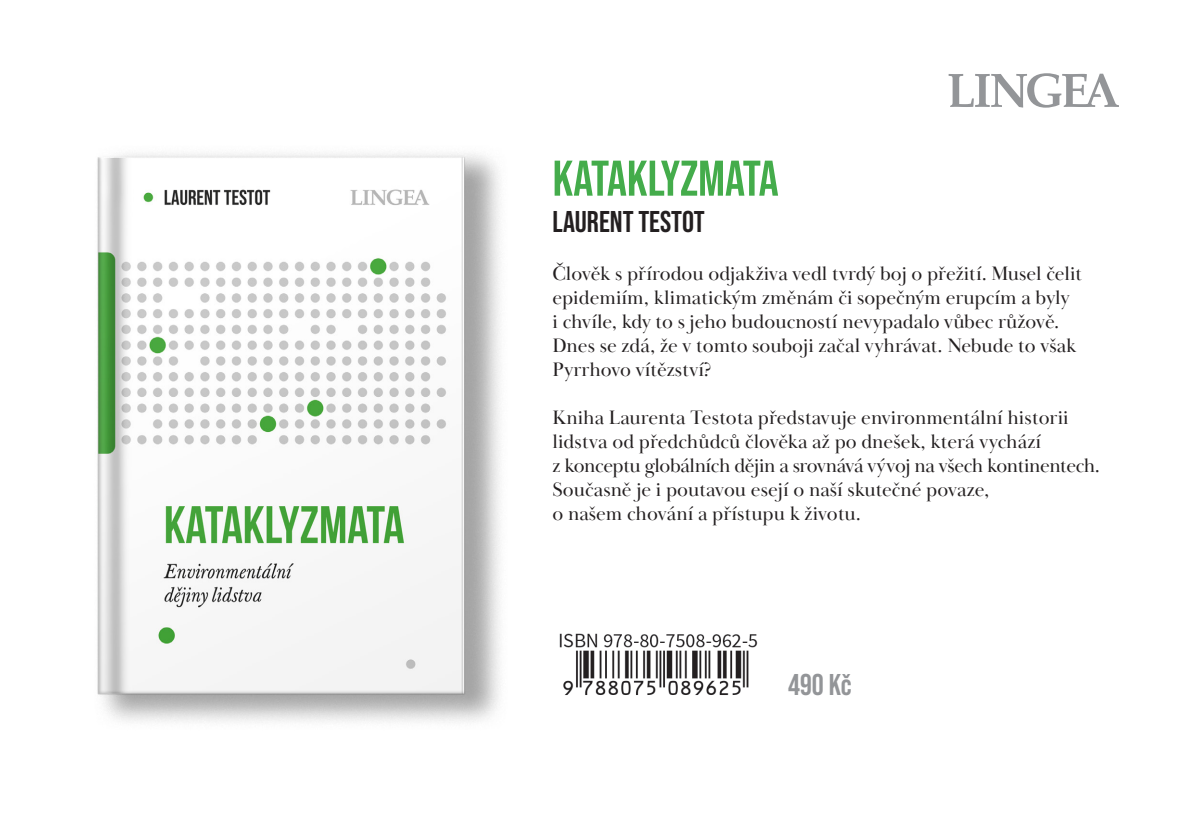
<style>
.page{position:relative;width:1191px;height:840px;background:#fff}
.page>*{position:absolute;margin:0;border:0;box-sizing:border-box;transform-origin:0 0}
.t1{font:700 50px "Bebas Neue Pro";color:#44ac4b}
.t2{font:700 30px "Bebas Neue Pro";color:#231f20}
.t3{font:700 30px "Bebas Neue Pro";color:#939598}
.t4{font:20px "Baskerville Display PT";color:#231f20}
.t5{font:20px/24px "Baskerville Display PT";letter-spacing:-.02em;color:#231f20}
</style>
<div class="page">
<img style="left:559px;top:633px;width:199px;height:62px">
<svg style="left:948px;top:73px;width:171px;height:35px"></svg>
<img style="left:97px;top:153px;width:404px;height:570px">
<p class="t1" style="left:552px;top:150px;width:227px">KATAKLYZMATA</p>
<p class="t2" style="left:552px;top:204px;width:154px">LAURENT TESTOT</p>
<p class="t4" style="left:552px;top:261px;width:531px">Člověk s přírodou odjakživa vedl tvrdý boj o přežití. Musel čelit</p>
<p class="t4" style="left:552px;top:285px;width:518px">epidemiím, klimatickým změnám či sopečným erupcím a byly</p>
<p class="t4" style="left:552px;top:309px;width:508px">i chvíle, kdy to s jeho budoucností nevypadalo vůbec růžově.</p>
<p class="t4" style="left:552px;top:333px;width:525px">Dnes se zdá, že v tomto souboji začal vyhrávat. Nebude to však</p>
<p class="t4" style="left:552px;top:357px;width:161px">Pyrrhovo vítězství?</p>
<p class="t4" style="left:552px;top:405px;width:517px">Kniha Laurenta Testota představuje environmentální historii</p>
<p class="t4" style="left:552px;top:429px;width:490px">lidstva od předchůdců člověka až po dnešek, která vychází</p>
<p class="t5" style="left:552px;top:453px;width:549px">z konceptu globálních dějin a srovnává vývoj na všech kontinentech.<br>Současně je i poutavou esejí o naší skutečné povaze,</p>
<p class="t4" style="left:552px;top:501px;width:310px">o našem chování a přístupu k životu.</p>
<p class="t3" style="left:788px;top:667px;width:65px">490 Kč</p>
</div>
